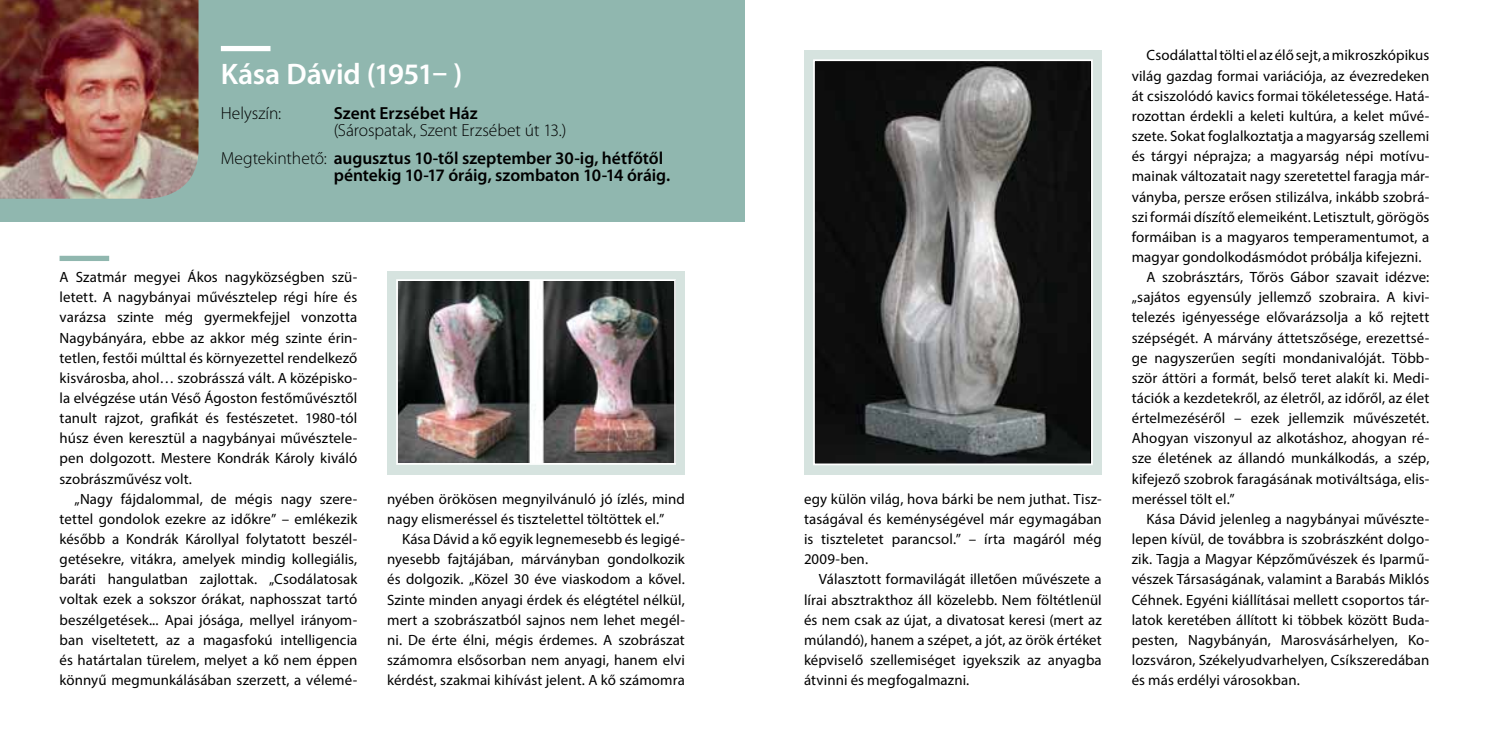
<style>
.page{position:relative;width:1489px;height:745px;background:#fff}
.page>*{position:absolute;margin:0;border:0;box-sizing:border-box;transform-origin:0 0}
.t1{font:600 29.75px "Myriad Pro";letter-spacing:-.01em;color:#fff}
.t2{font:600 17.5px "Myriad Pro";letter-spacing:-.005em;color:#000}
.t3{font:300 17.5px "Myriad Pro";letter-spacing:-.005em;color:#000}
.t4{font:14.88px/20.1px "Myriad Pro";letter-spacing:.01em;color:#000;text-align:justify}
.s1{font-weight:300}
</style>
<div class="page">
<div style="left:0;top:0;width:744px;height:221px;background:#90b7af"></div>
<img style="left:0;top:0;width:198px;height:198px">
<div style="left:60px;top:255px;width:49px;height:6px;background:#90b7af"></div>
<div style="left:221px;top:46px;width:49px;height:5px;background:#fff"></div>
<div style="left:804px;top:50px;width:297px;height:424px;background:#d6e3df"></div>
<img style="left:816px;top:62px;width:273px;height:400px">
<div style="left:813px;top:59px;width:279px;height:406px;border:2px solid #fff"></div>
<div style="left:387px;top:270px;width:298px;height:204px;background:#d6e3df"></div>
<img style="left:399px;top:282px;width:274px;height:179px">
<div style="left:396px;top:279px;width:280px;height:185px;border:2px solid #fff"></div>
<h1 class="t1" style="left:221px;top:55px;width:243px">Kása Dávid (1951– )</h1>
<p class="t3" style="left:221px;top:103px;width:62px">Helyszín:</p>
<p class="t2" style="left:221px;top:146px;width:444px"><span class="s1">Megtekinthető:</span> augusztus 10-től szeptember 30-ig, hétfőtől</p>
<p class="t2" style="left:334px;top:101px;width:145px">Szent Erzsébet Ház</p>
<p class="t3" style="left:334px;top:121px;width:234px">(Sárospatak, Szent Erzsébet út 13.)</p>
<p class="t2" style="left:334px;top:164px;width:338px">péntekig 10-17 óráig, szombaton 10-14 óráig.</p>
<p class="t4" style="left:60px;top:266px;width:299px">A Szatmár megyei Ákos nagyközségben szü&shy;letett. A nagybányai művésztelep régi híre és varázsa szinte még gyermekfejjel vonzotta Nagybányára, ebbe az akkor még szinte érin&shy;tetlen, festői múlttal és környezettel rendelkező kisvárosba, ahol… szobrásszá vált. A középisko&shy;la elvégzése után Véső Ágoston festőművésztől tanult rajzot, grafikát és festészetet. 1980-tól húsz éven keresztül a nagybányai művésztele&shy;pen dolgozott. Mestere Kondrák Károly kiváló szobrászművész volt.</p>
<p class="t4" style="left:60px;top:488px;width:299px;text-indent:15px">„Nagy fájdalommal, de mégis nagy szere&shy;tettel gondolok ezekre az időkre” – emlékezik később a Kondrák Károllyal folytatott beszél&shy;getésekre, vitákra, amelyek mindig kollegiális, baráti hangulatban zajlottak. „Csodálatosak voltak ezek a sokszor órákat, naphosszat tartó beszélgetések... Apai jósága, mellyel irányom&shy;ban viseltetett, az a magasfokú intelligencia és határtalan türelem, melyet a kő nem éppen könnyű megmunkálásában szerzett, a vélemé-</p>
<p class="t4" style="left:387px;top:488px;width:299px">nyében örökösen megnyilvánuló jó ízlés, mind nagy elismeréssel és tisztelettel töltöttek el.”</p>
<p class="t4" style="left:387px;top:528px;width:299px;text-indent:15px">Kása Dávid a kő egyik legnemesebb és legigé&shy;nyesebb fajtájában, márványban gondolkozik és dolgozik. „Közel 30 éve viaskodom a kővel.<br>Szinte minden anyagi érdek és elégtétel nélkül, mert a szobrászatból sajnos nem lehet megél&shy;ni. De érte élni, mégis érdemes. A szobrászat számomra elsősorban nem anyagi, hanem elvi kérdést, szakmai kihívást jelent. A kő számomra</p>
<p class="t4" style="left:804px;top:488px;width:299px">egy külön világ, hova bárki be nem juthat. Tisz&shy;taságával és keménységével már egymagában is tiszteletet parancsol.” – írta magáról még 2009-ben.</p>
<p class="t4" style="left:804px;top:568px;width:299px;text-indent:15px">Választott formavilágát illetően művészete a lírai absztrakthoz áll közelebb. Nem föltétlenül és nem csak az újat, a divatosat keresi (mert az múlandó), hanem a szépet, a jót, az örök értéket képviselő szellemiséget igyekszik az anyagba átvinni és megfogalmazni.</p>
<p class="t4" style="left:1146px;top:45px;width:284px">Csodálattal tölti el az élő sejt, a mikroszkópikus</p>
<p class="t4" style="left:1131px;top:65px;width:299px">világ gazdag formai variációja, az évezredeken</p>
<p class="t4" style="left:1131px;top:85px;width:299px">át csiszolódó kavics formai tökéletessége. Hatá-</p>
<p class="t4" style="left:1131px;top:105px;width:299px">rozottan érdekli a keleti kultúra, a kelet művé-</p>
<p class="t4" style="left:1131px;top:126px;width:299px">szete. Sokat foglalkoztatja a magyarság szellemi</p>
<p class="t4" style="left:1131px;top:146px;width:299px">és tárgyi néprajza; a magyarság népi motívu-</p>
<p class="t4" style="left:1131px;top:166px;width:299px">mainak változatait nagy szeretettel faragja már-</p>
<p class="t4" style="left:1131px;top:186px;width:299px">ványba, persze erősen stilizálva, inkább szobrá-</p>
<p class="t4" style="left:1131px;top:206px;width:299px">szi formái díszítő elemeiként. Letisztult, görögös</p>
<p class="t4" style="left:1131px;top:226px;width:299px">formáiban is a magyaros temperamentumot, a</p>
<p class="t4" style="left:1131px;top:246px;width:291px">magyar gondolkodásmódot próbálja kifejezni.</p>
<p class="t4" style="left:1146px;top:266px;width:284px">A szobrásztárs, Tőrös Gábor szavait idézve:</p>
<p class="t4" style="left:1131px;top:287px;width:299px">„sajátos egyensúly jellemző szobraira. A kivi-</p>
<p class="t4" style="left:1131px;top:307px;width:299px">telezés igényessége elővarázsolja a kő rejtett</p>
<p class="t4" style="left:1131px;top:327px;width:299px">szépségét. A márvány áttetszősége, erezettsé-</p>
<p class="t4" style="left:1131px;top:347px;width:299px">ge nagyszerűen segíti mondanivalóját. Több-</p>
<p class="t4" style="left:1131px;top:367px;width:299px">ször áttöri a formát, belső teret alakít ki. Medi-</p>
<p class="t4" style="left:1131px;top:387px;width:299px">tációk a kezdetekről, az életről, az időről, az élet</p>
<p class="t4" style="left:1131px;top:407px;width:299px">értelmezéséről – ezek jellemzik művészetét.</p>
<p class="t4" style="left:1131px;top:427px;width:299px">Ahogyan viszonyul az alkotáshoz, ahogyan ré-</p>
<p class="t4" style="left:1131px;top:448px;width:299px">sze életének az állandó munkálkodás, a szép,</p>
<p class="t4" style="left:1131px;top:468px;width:299px">kifejező szobrok faragásának motiváltsága, elis-</p>
<p class="t4" style="left:1131px;top:488px;width:104px">meréssel tölt el.”</p>
<p class="t4" style="left:1146px;top:508px;width:284px">Kása Dávid jelenleg a nagybányai művészte-</p>
<p class="t4" style="left:1131px;top:528px;width:299px">lepen kívül, de továbbra is szobrászként dolgo-</p>
<p class="t4" style="left:1131px;top:548px;width:299px">zik. Tagja a Magyar Képzőművészek és Iparmű-</p>
<p class="t4" style="left:1131px;top:568px;width:299px">vészek Társaságának, valamint a Barabás Miklós</p>
<p class="t4" style="left:1131px;top:588px;width:299px">Céhnek. Egyéni kiállításai mellett csoportos tár-</p>
<p class="t4" style="left:1131px;top:609px;width:299px">latok keretében állított ki többek között Buda-</p>
<p class="t4" style="left:1131px;top:629px;width:299px">pesten, Nagybányán, Marosvásárhelyen, Ko-</p>
<p class="t4" style="left:1131px;top:649px;width:299px">lozsváron, Székelyudvarhelyen, Csíkszeredában</p>
<p class="t4" style="left:1131px;top:669px;width:170px">és más erdélyi városokban.</p>
</div>
